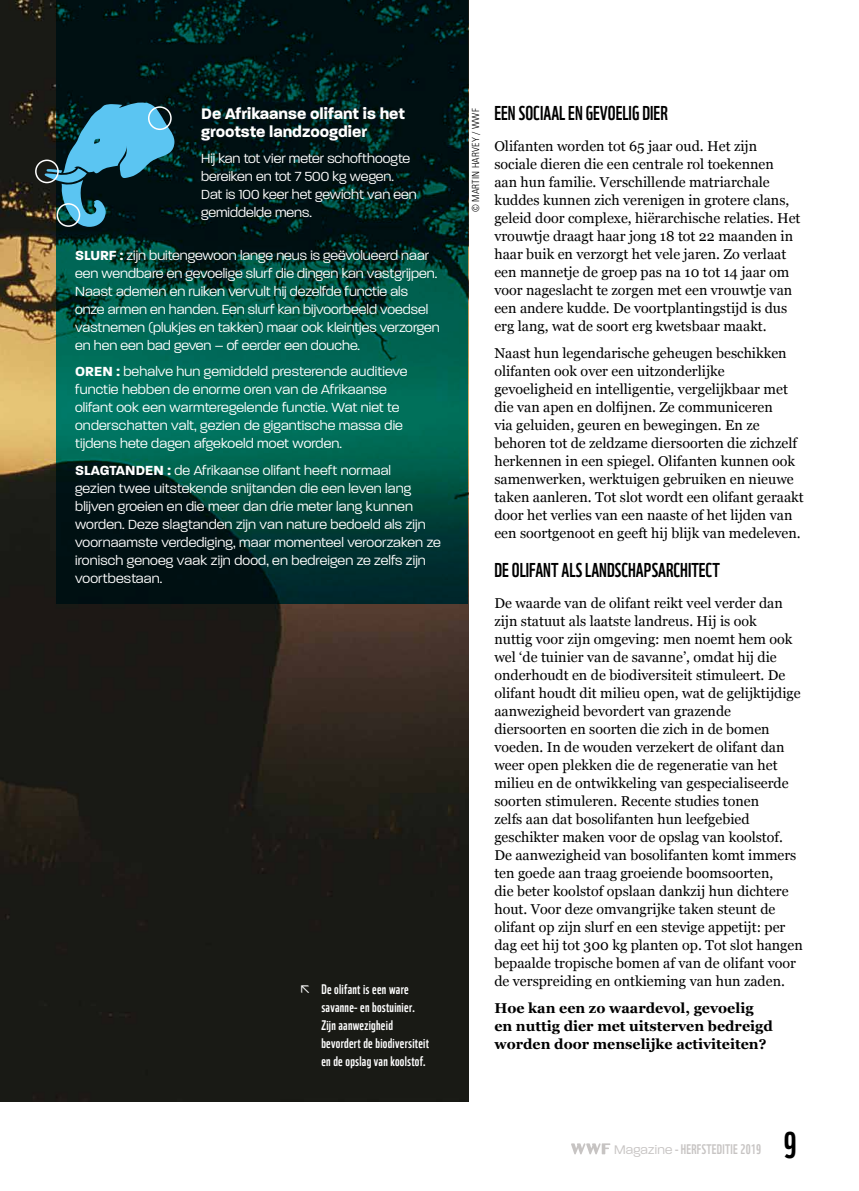
<style>
.page{position:relative;width:859px;height:1191px;background:#fff}
.page>*{position:absolute;margin:0;border:0;box-sizing:border-box;transform-origin:0 0}
.t1{font:36px "WWF";color:#000}
.Intertitre{font:19.5px "WWF";color:#000}
.Encadré_ALT{font:700 16.5px/18px "Paralucent";color:#fff}
.BT{font:14.25px/18px "Georgia";color:#000}
.Encadré_ALT-2{font:300 14.25px/18px "Paralucent";color:#fff}
.BT-2{font:700 14.25px/18px "Georgia";color:#000}
.t2{font:13.5px/18px "WWF";letter-spacing:.02em;color:#fff}
.t3{font:13.5px "WWF";letter-spacing:.02em;color:#c7c4c3}
.Credit{font:300 condensed 9.75px "Univers LT Std";letter-spacing:.02em;color:#000}
.s1{font-weight:700}
.s2{font-family:"Paralucent";font-weight:300}
</style>
<div class="page">
<img style="left:0;top:0;width:468px;height:1101px">
<svg style="left:57px;top:0;width:411px;height:604px;background:#003830"></svg>
<svg style="left:44px;top:102px;width:130px;height:125px;background:#2b6274"></svg>
<div style="left:148px;top:106px;width:24px;height:24px;border:2px solid #fff;border-radius:50%"></div>
<div style="left:57px;top:203px;width:23px;height:24px;border:2px solid #fff;border-radius:50%"></div>
<div style="left:35px;top:160px;width:24px;height:23px;border:2px solid #fff;border-radius:50%"></div>
<svg style="left:571px;top:1143px;width:39px;height:11px"></svg>
<svg style="left:301px;top:985px;width:23px;height:10px"></svg>
<p class="Encadré_ALT" style="left:201px;top:104px;width:206px">De Afrikaanse olifant is het grootste landzoogdier</p>
<p class="Encadré_ALT-2" style="left:201px;top:150px;width:217px">Hij kan tot vier meter schofthoogte bereiken en tot 7 500 kg wegen.<br>Dat is 100 keer het gewicht van een gemiddelde mens.</p>
<p class="Encadré_ALT-2" style="left:75px;top:246px;width:366px"><span class="s1">SLURF :</span> zijn buitengewoon lange neus is geëvolueerd naar een wendbare en gevoelige slurf die dingen kan vastgrijpen.<br>Naast ademen en ruiken vervult hij dezelfde functie als onze armen en handen. Een slurf kan bijvoorbeeld voedsel vastnemen (plukjes en takken) maar ook kleintjes verzorgen en hen een bad geven – of eerder een douche.</p>
<p class="Encadré_ALT-2" style="left:75px;top:362px;width:334px"><span class="s1">OREN :</span> behalve hun gemiddeld presterende auditieve functie hebben de enorme oren van de Afrikaanse olifant ook een warmteregelende functie. Wat niet te onderschatten valt, gezien de gigantische massa die tijdens hete dagen afgekoeld moet worden.</p>
<p class="Encadré_ALT-2" style="left:75px;top:461px;width:367px"><span class="s1">SLAGTANDEN :</span> de Afrikaanse olifant heeft normaal<br>gezien twee uitstekende snijtanden die een leven lang blijven groeien en die meer dan drie meter lang kunnen worden. Deze slagtanden zijn van nature bedoeld als zijn voornaamste verdediging, maar momenteel veroorzaken ze ironisch genoeg vaak zijn dood, en bedreigen ze zelfs zijn voortbestaan.</p>
<p class="t2" style="left:321px;top:979px;width:109px">De olifant is een ware savanne- en bostuinier.<br>Zijn aanwezigheid bevordert de biodiversiteit en de opslag van koolstof.</p>
<p class="Credit" style="left:470px;top:212px;width:105px;rotate:-90deg">© MARTIN HARVEY / WWF</p>
<p class="Intertitre" style="left:494px;top:98px;width:175px">EEN SOCIAAL EN GEVOELIG DIER</p>
<p class="BT" style="left:494px;top:137px;width:308px">Olifanten worden tot 65 jaar oud. Het zijn sociale dieren die een centrale rol toekennen<br>aan hun familie. Verschillende matriarchale kuddes kunnen zich verenigen in grotere clans, geleid door complexe, hiërarchische relaties. Het vrouwtje draagt haar jong 18 tot 22 maanden in haar buik en verzorgt het vele jaren. Zo verlaat een mannetje de groep pas na 10 tot 14 jaar om voor nageslacht te zorgen met een vrouwtje van een andere kudde. De voortplantingstijd is dus erg lang, wat de soort erg kwetsbaar maakt.</p>
<p class="BT" style="left:494px;top:343px;width:311px">Naast hun legendarische geheugen beschikken olifanten ook over een uitzonderlijke gevoeligheid en intelligentie, vergelijkbaar met die van apen en dolfijnen. Ze communiceren<br>via geluiden, geuren en bewegingen. En ze behoren tot de zeldzame diersoorten die zichzelf herkennen in een spiegel. Olifanten kunnen ook samenwerken, werktuigen gebruiken en nieuwe taken aanleren. Tot slot wordt een olifant geraakt door het verlies van een naaste of het lijden van een soortgenoot en geeft hij blijk van medeleven.</p>
<p class="Intertitre" style="left:494px;top:555px;width:227px">DE OLIFANT ALS LANDSCHAPSARCHITECT</p>
<p class="BT" style="left:494px;top:593px;width:310px">De waarde van de olifant reikt veel verder dan zijn statuut als laatste landreus. Hij is ook<br>nuttig voor zijn omgeving: men noemt hem ook wel ‘de tuinier van de savanne’, omdat hij die onderhoudt en de biodiversiteit stimuleert. De olifant houdt dit milieu open, wat de gelijktijdige aanwezigheid bevordert van grazende diersoorten en soorten die zich in de bomen voeden. In de wouden verzekert de olifant dan weer open plekken die de regeneratie van het milieu en de ontwikkeling van gespecialiseerde soorten stimuleren. Recente studies tonen<br>zelfs aan dat bosolifanten hun leefgebied geschikter maken voor de opslag van koolstof.<br>De aanwezigheid van bosolifanten komt immers ten goede aan traag groeiende boomsoorten,<br>die beter koolstof opslaan dankzij hun dichtere hout. Voor deze omvangrijke taken steunt de olifant op zijn slurf en een stevige appetijt: per dag eet hij tot 300 kg planten op. Tot slot hangen bepaalde tropische bomen af van de olifant voor de verspreiding en ontkieming van hun zaden.</p>
<p class="BT-2" style="left:494px;top:998px;width:280px">Hoe kan een zo waardevol, gevoelig en nuttig dier met uitsterven bedreigd worden door menselijke activiteiten?</p>
<p class="t3" style="left:614px;top:1139px;width:149px"><span class="s2">Magazine</span> - HERFSTEDITIE 2019</p>
<h1 class="t1" style="left:783px;top:1117px;width:15px">9</h1>
</div>
